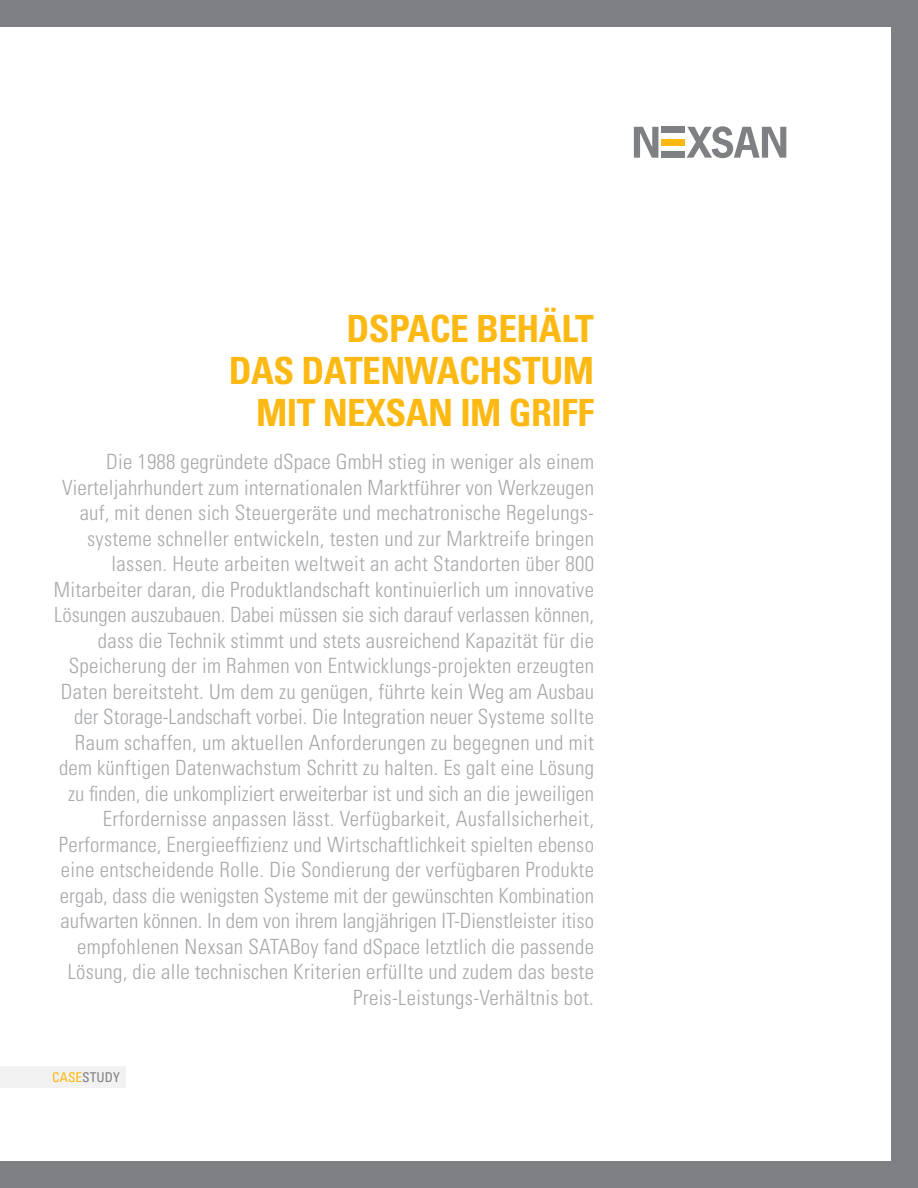
<style>
.page{position:relative;width:918px;height:1188px;background:#fff}
.page>*{position:absolute;margin:0;border:0;box-sizing:border-box;transform-origin:0 0}
.t1{font:700 condensed 37.5px/42px "Univers LT Std";letter-spacing:-.015em;color:#fdb913;text-align:right}
.t2{font:300 condensed 21px/25.5px "Univers LT Std";letter-spacing:.01em;color:#a7a9ac;text-align:right}
.t3{font:condensed 13.5px "Univers LT Std";color:#7f8083}
.s1{color:#fdb913}
</style>
<div class="page">
<div style="left:0;top:0;width:918px;height:27px;background:#7f8083"></div>
<div style="left:0;top:1161px;width:918px;height:27px;background:#7f8083"></div>
<div style="left:891px;top:0;width:27px;height:1188px;background:#7f8083"></div>
<svg style="left:634px;top:127px;width:24px;height:31px"></svg>
<svg style="left:687px;top:126px;width:99px;height:32px"></svg>
<div style="left:662px;top:127px;width:23px;height:6px;background:#7f8083"></div>
<div style="left:662px;top:139px;width:23px;height:6px;background:#fdb913"></div>
<div style="left:662px;top:151px;width:23px;height:7px;background:#7f8083"></div>
<div style="left:0;top:1066px;width:126px;height:22px;background:#f2f2f3"></div>
<h1 class="t1" style="left:229px;top:308px;width:367px">DSPACE BEHÄLT<br>DAS DATENWAC HSTUM<br>MIT NEXSAN IM GRIFF</h1>
<p class="t2" style="left:54px;top:449px;width:542px">Die 1988 gegründete dSpace GmbH stieg in weniger als einem Vierteljahrhundert zum internationalen Marktführer von Werkzeugen auf, mit denen sich Steuergeräte und mechatronische Regelungs&shy;systeme schneller entwickeln, testen und zur Marktreife bringen lassen. Heute arbeiten weltweit an acht Standorten über 800<br>Mitarbeiter daran, die Produktlandschaft kontinuierlich um innovative Lösungen auszubauen. Dabei müssen sie sich darauf verlassen können, dass die Technik stimmt und stets ausreichend Kapazität für die Speicherung der im Rahmen von Entwicklungs-projekten erzeugten Daten bereitsteht. Um dem zu genügen, führte kein Weg am Ausbau der Storage-Landschaft vorbei. Die Integration neuer Systeme sollte Raum schaffen, um aktuellen Anforderungen zu begegnen und mit dem künftigen Datenwachstum Schritt zu halten. Es galt eine Lösung zu finden, die unkompliziert erweiterbar ist und sich an die jeweiligen Erfordernisse anpassen lässt. Verfügbarkeit, Ausfallsicherheit, Performance, Energieeffizienz und Wirtschaftlichkeit spielten ebenso eine entscheidende Rolle. Die Sondierung der verfügbaren Produkte ergab, dass die wenigsten Systeme mit der gewünschten Kombination aufwarten können. In dem von ihrem langjährigen IT-Dienstleister itiso empfohlenen Nexsan SATABoy fand dSpace letztlich die passende Lösung, die alle technischen Kriterien erfüllte und zudem das beste Preis-Leistungs-Verhältnis bot.</p>
<p class="t3" style="left:52px;top:1069px;width:69px"><span class="s1">CASE</span>STUDY</p>
</div>
